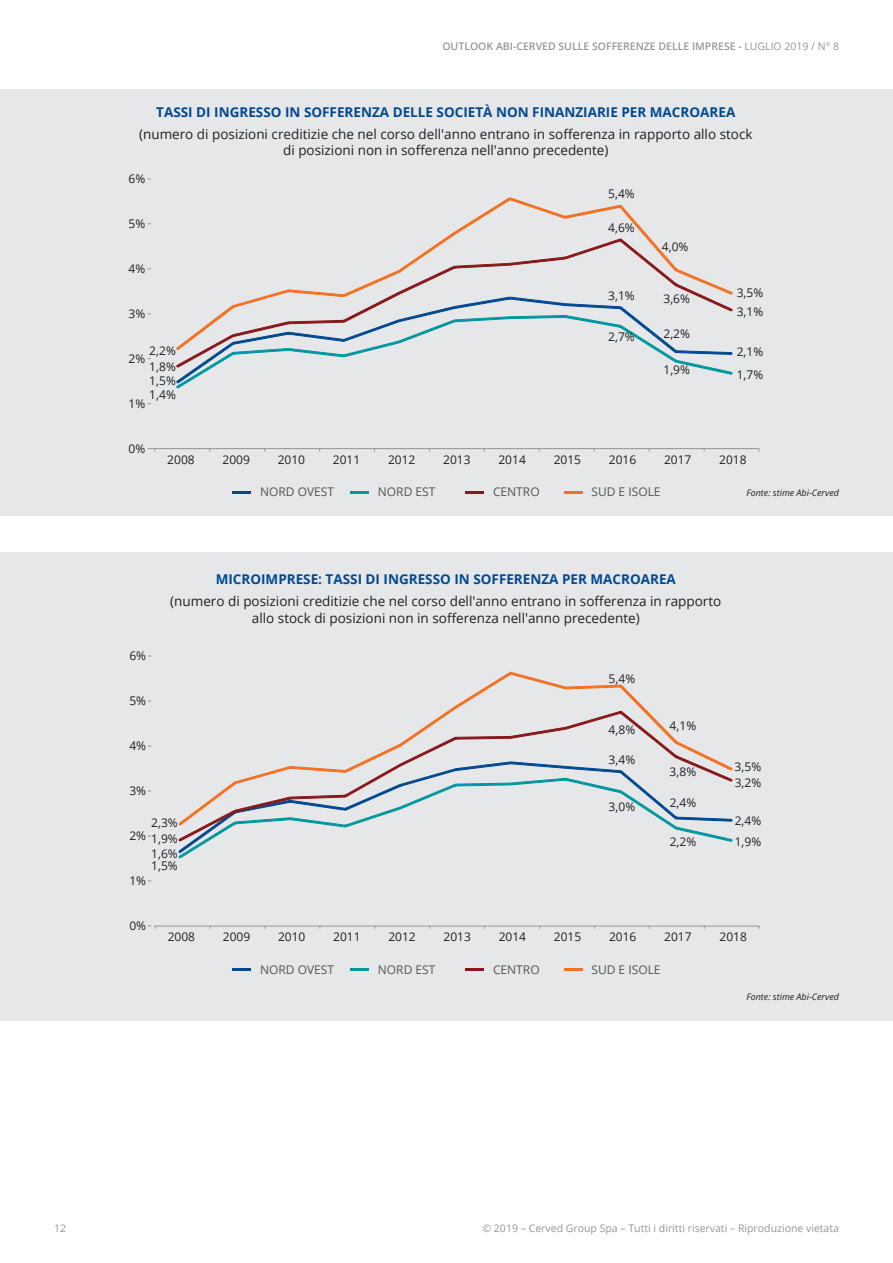
<style>
.page{position:relative;width:893px;height:1263px;background:#fff}
.page>*{position:absolute;margin:0;border:0;box-sizing:border-box;transform-origin:0 0}
.t1{font:13.5px "Open Sans";color:#231f20}
.t2{font:700 13.5px "Open Sans";color:#014990}
.t3{font:12px/12px "Open Sans";color:#231f20}
.t4{font:12px "Open Sans";color:#525556}
.t5{font:10.5px "Open Sans";color:#989696}
.t6{font:600 10.5px "Open Sans";color:#989696}
.t7{font:italic 9px "Open Sans";color:#231f20}
.s1{font-weight:400}
</style>
<div class="page">
<div style="left:0;top:89px;width:893px;height:427px;background:#e6e7e9"></div>
<svg style="left:176px;top:368px;width:556px;height:20px"></svg>
<svg style="left:176px;top:350px;width:556px;height:18px"></svg>
<svg style="left:176px;top:197px;width:557px;height:153px"></svg>
<hr style="left:151px;top:448px;width:608px;height:1px;background:#989a9d">
<svg style="left:232px;top:491px;width:19px;height:2px"></svg>
<svg style="left:350px;top:491px;width:19px;height:2px"></svg>
<svg style="left:465px;top:491px;width:19px;height:2px"></svg>
<svg style="left:564px;top:491px;width:19px;height:2px"></svg>
<div style="left:0;top:553px;width:893px;height:468px;background:#e6e7e9"></div>
<svg style="left:178px;top:779px;width:555px;height:79px"></svg>
<svg style="left:178px;top:825px;width:554px;height:17px"></svg>
<svg style="left:178px;top:672px;width:554px;height:153px"></svg>
<svg style="left:148px;top:925px;width:8px;height:4px"></svg>
<hr style="left:155px;top:925px;width:604px;height:1px;background:#989a9d">
<svg style="left:232px;top:969px;width:19px;height:2px"></svg>
<svg style="left:350px;top:969px;width:19px;height:2px"></svg>
<svg style="left:465px;top:969px;width:19px;height:2px"></svg>
<svg style="left:564px;top:969px;width:19px;height:2px"></svg>
<p class="t6" style="left:442px;top:39px;width:398px">OUTLOOK ABI-CERVED SULLE SOFFERENZE DELLE IMPRESE - <span class="s1">LUGLIO 2019 / N° 8</span></p>
<p class="t2" style="left:156px;top:102px;width:580px">TASSI DI INGRESSO IN SOFFERENZA DELLE SOCIETÀ NON FINANZIARIE PER MACROAREA</p>
<p class="t1" style="left:139px;top:125px;width:615px">(numero di posizioni creditizie che nel corso dell'anno entrano in sofferenza in rapporto allo stock</p>
<p class="t1" style="left:283px;top:141px;width:327px">di posizioni non in sofferenza nell'anno precedente)</p>
<p class="t3" style="left:129px;top:173px;width:18px">6%</p>
<p class="t3" style="left:129px;top:217px;width:18px">5%</p>
<p class="t3" style="left:129px;top:262px;width:18px">4%</p>
<p class="t3" style="left:129px;top:307px;width:18px">3%</p>
<p class="t3" style="left:149px;top:344px;width:28px">2,2%</p>
<p class="t3" style="left:129px;top:352px;width:18px">2%</p>
<p class="t3" style="left:149px;top:361px;width:28px">1,8%</p>
<p class="t3" style="left:149px;top:374px;width:28px">1,5%</p>
<p class="t3" style="left:149px;top:388px;width:28px">1,4%</p>
<p class="t3" style="left:129px;top:397px;width:18px">1%</p>
<p class="t3" style="left:129px;top:442px;width:18px">0%</p>
<p class="t3" style="left:608px;top:188px;width:28px">5,4%</p>
<p class="t3" style="left:608px;top:221px;width:28px">4,6%</p>
<p class="t3" style="left:608px;top:289px;width:28px">3,1%</p>
<p class="t3" style="left:608px;top:330px;width:28px">2,7%</p>
<p class="t3" style="left:662px;top:240px;width:28px">4,0%</p>
<p class="t3" style="left:663px;top:292px;width:28px">3,6%</p>
<p class="t3" style="left:663px;top:328px;width:28px">2,2%</p>
<p class="t3" style="left:737px;top:286px;width:28px">3,5%</p>
<p class="t3" style="left:737px;top:306px;width:28px">3,1%</p>
<p class="t3" style="left:737px;top:346px;width:28px">2,1%</p>
<p class="t3" style="left:663px;top:364px;width:28px">1,9%</p>
<p class="t3" style="left:737px;top:368px;width:28px">1,7%</p>
<p class="t3" style="left:167px;top:453px;width:29px">2008</p>
<p class="t3" style="left:222px;top:453px;width:29px">2009</p>
<p class="t3" style="left:278px;top:453px;width:29px">2010</p>
<p class="t3" style="left:333px;top:453px;width:29px">2011</p>
<p class="t3" style="left:388px;top:453px;width:29px">2012</p>
<p class="t3" style="left:443px;top:453px;width:29px">2013</p>
<p class="t3" style="left:498px;top:453px;width:29px">2014</p>
<p class="t3" style="left:554px;top:453px;width:29px">2015</p>
<p class="t3" style="left:609px;top:453px;width:29px">2016</p>
<p class="t3" style="left:664px;top:453px;width:29px">2017</p>
<p class="t3" style="left:719px;top:453px;width:29px">2018</p>
<p class="t4" style="left:260px;top:484px;width:76px">NORD OVEST</p>
<p class="t4" style="left:378px;top:484px;width:59px">NORD EST</p>
<p class="t4" style="left:493px;top:484px;width:48px">CENTRO</p>
<p class="t4" style="left:591px;top:484px;width:71px">SUD E ISOLE</p>
<p class="t7" style="left:746px;top:487px;width:94px">Fonte: stime Abi-Cerved</p>
<p class="t3" style="left:129px;top:650px;width:18px">6%</p>
<p class="t3" style="left:129px;top:695px;width:18px">5%</p>
<p class="t3" style="left:129px;top:740px;width:18px">4%</p>
<p class="t3" style="left:129px;top:784px;width:18px">3%</p>
<p class="t2" style="left:216px;top:569px;width:462px">MICROIMPRESE: TASSI DI INGRESSO IN SOFFERENZA PER MACROAREA</p>
<p class="t1" style="left:170px;top:592px;width:553px">(numero di posizioni creditizie che nel corso dell'anno entrano in sofferenza in rapporto</p>
<p class="t1" style="left:252px;top:608px;width:389px">allo stock di posizioni non in sofferenza nell'anno precedente)</p>
<p class="t3" style="left:609px;top:672px;width:28px">5,4%</p>
<p class="t3" style="left:609px;top:723px;width:28px">4,8%</p>
<p class="t3" style="left:609px;top:753px;width:28px">3,4%</p>
<p class="t3" style="left:609px;top:800px;width:28px">3,0%</p>
<p class="t3" style="left:670px;top:719px;width:28px">4,1%</p>
<p class="t3" style="left:670px;top:765px;width:28px">3,8%</p>
<p class="t3" style="left:670px;top:796px;width:28px">2,4%</p>
<p class="t3" style="left:151px;top:816px;width:28px">2,3%</p>
<p class="t3" style="left:735px;top:760px;width:28px">3,5%</p>
<p class="t3" style="left:735px;top:777px;width:28px">3,2%</p>
<p class="t3" style="left:735px;top:814px;width:28px">2,4%</p>
<p class="t3" style="left:129px;top:829px;width:18px">2%</p>
<p class="t3" style="left:151px;top:832px;width:28px">1,9%</p>
<p class="t3" style="left:151px;top:847px;width:28px">1,6%<br>1,5%</p>
<p class="t3" style="left:129px;top:874px;width:18px">1%</p>
<p class="t3" style="left:129px;top:919px;width:18px">0%</p>
<p class="t3" style="left:670px;top:835px;width:28px">2,2%</p>
<p class="t3" style="left:735px;top:835px;width:28px">1,9%</p>
<p class="t3" style="left:168px;top:930px;width:29px">2008</p>
<p class="t3" style="left:223px;top:930px;width:29px">2009</p>
<p class="t3" style="left:278px;top:930px;width:29px">2010</p>
<p class="t3" style="left:333px;top:930px;width:29px">2011</p>
<p class="t3" style="left:388px;top:930px;width:29px">2012</p>
<p class="t3" style="left:444px;top:930px;width:29px">2013</p>
<p class="t3" style="left:499px;top:930px;width:29px">2014</p>
<p class="t3" style="left:554px;top:930px;width:29px">2015</p>
<p class="t3" style="left:609px;top:930px;width:29px">2016</p>
<p class="t3" style="left:664px;top:930px;width:29px">2017</p>
<p class="t3" style="left:719px;top:930px;width:29px">2018</p>
<p class="t4" style="left:260px;top:961px;width:76px">NORD OVEST</p>
<p class="t4" style="left:378px;top:961px;width:59px">NORD EST</p>
<p class="t4" style="left:493px;top:961px;width:48px">CENTRO</p>
<p class="t4" style="left:591px;top:961px;width:71px">SUD E ISOLE</p>
<p class="t7" style="left:746px;top:991px;width:94px">Fonte: stime Abi-Cerved</p>
<p class="t5" style="left:54px;top:1221px;width:14px">12</p>
<p class="t5" style="left:482px;top:1221px;width:358px">© 2019 – Cerved Group Spa – Tutti i diritti riservati – Riproduzione vietata</p>
</div>
